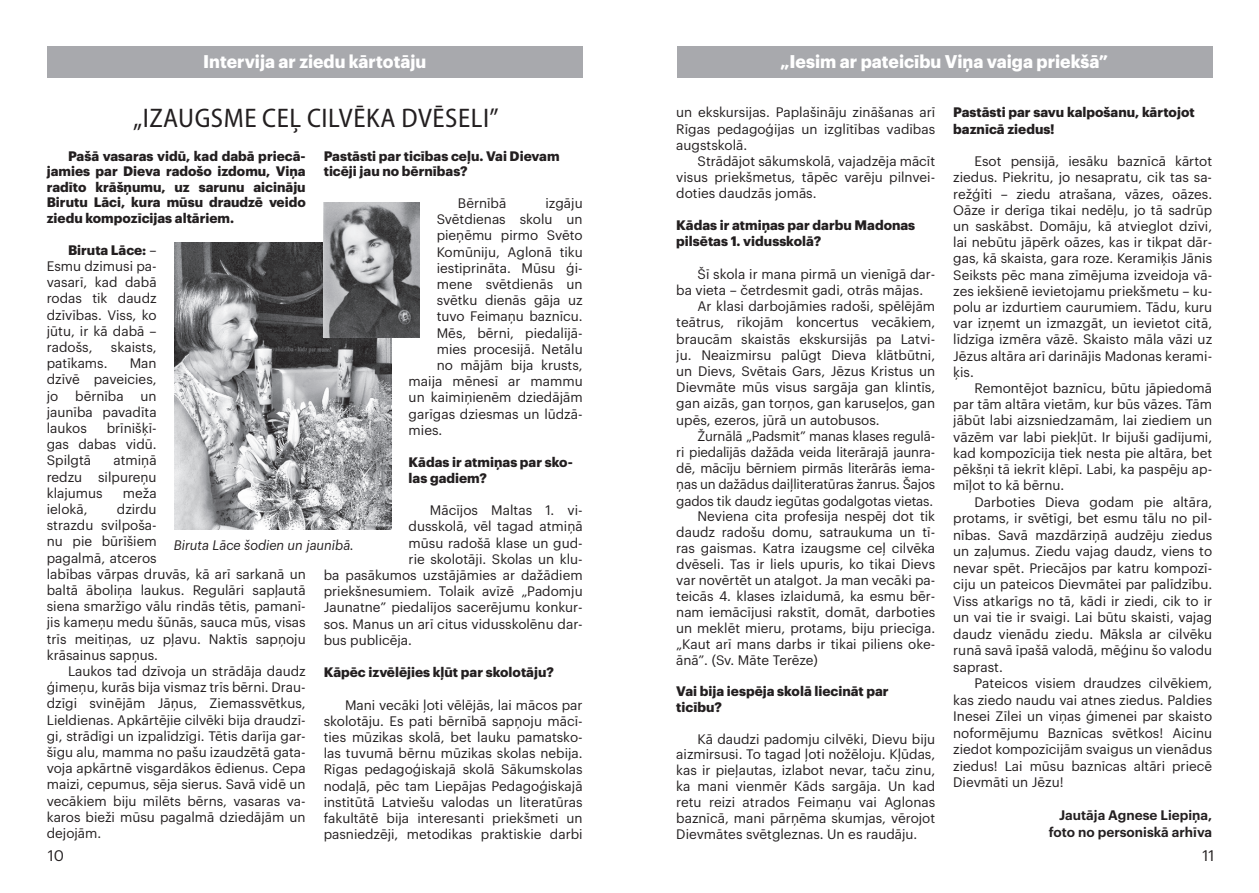
<style>
.page{position:relative;width:1259px;height:893px;background:#fff}
.page>*{position:absolute;margin:0;border:0;box-sizing:border-box;transform-origin:0 0}
.t1{font:semi-condensed 27px "Myriad Pro";letter-spacing:.02em;color:#231f20}
.t2{font:700 18px "Graphik";color:#fff}
.t3{font:700 18px "Graphik";color:#fff;scale:.96 1}
.t4{font:15px "Graphik";color:#231f20}
.t5{font:13.5px/16.2px "Graphik";color:#231f20;text-align:justify}
.t6{font:700 13.5px/15.6px "Graphik";color:#231f20}
.t7{font:600 13.5px/16.5px "Graphik";color:#231f20;text-align:right}
.t8{font:italic 13.5px "Graphik";color:#231f20;scale:.96 1}
.s1{font-weight:700}
</style>
<div class="page">
<div style="left:48px;top:47px;width:535px;height:31px;background:#a8a9ad"></div>
<div style="left:677px;top:47px;width:535px;height:31px;background:#a8a9ad"></div>
<img style="left:175px;top:242px;width:217px;height:287px">
<img style="left:324px;top:203px;width:96px;height:134px">
<h2 class="t3" style="left:203px;top:48px;width:234px">Intervija ar ziedu kārtotāju</h2>
<h2 class="t2" style="left:780px;top:48px;width:329px">„Iesim ar pateicību Viņa vaiga priekšā”</h2>
<h1 class="t1" style="left:133px;top:101px;width:367px">„IZAUGSME CEĻ CILVĒKA DVĒSELI”</h1>
<p class="t5" style="left:676px;top:103px;width:260px">un ekskursijas. Paplašināju zināšanas arī Rīgas pedagoģijas un izglītības vadības augstskolā.</p>
<p class="t5" style="left:676px;top:152px;width:260px;text-indent:21px">Strādājot sākumskolā, vajadzēja mācīt visus priekšmetus, tāpēc varēju pilnvei&shy;doties daudzās jomās.</p>
<p class="t6" style="left:676px;top:216px;width:240px;line-height:16.2px">Kādas ir atmiņas par darbu Madonas pilsētas 1. vidusskolā?</p>
<p class="t5" style="left:697px;top:265px;width:239px">Šī skola ir mana pirmā un vienīgā dar-</p>
<p class="t5" style="left:676px;top:281px;width:248px">ba vieta – četrdesmit gadi, otrās mājas.</p>
<p class="t5" style="left:697px;top:297px;width:239px">Ar klasi darbojāmies radoši, spēlējām</p>
<p class="t5" style="left:676px;top:313px;width:260px">teātrus, rīkojām koncertus vecākiem,</p>
<p class="t5" style="left:676px;top:329px;width:260px">braucām skaistās ekskursijās pa Latvi-</p>
<p class="t5" style="left:676px;top:346px;width:260px">ju. Neaizmirsu palūgt Dieva klātbūtni,</p>
<p class="t5" style="left:676px;top:362px;width:260px">un Dievs, Svētais Gars, Jēzus Kristus un</p>
<p class="t5" style="left:676px;top:378px;width:260px">Dievmāte mūs visus sargāja gan klintīs,</p>
<p class="t5" style="left:676px;top:394px;width:260px">gan aizās, gan torņos, gan karuseļos, gan</p>
<p class="t5" style="left:676px;top:410px;width:205px">upēs, ezeros, jūrā un autobusos.</p>
<p class="t5" style="left:697px;top:427px;width:239px">Žurnālā „Padsmit” manas klases regulā-</p>
<p class="t5" style="left:676px;top:443px;width:260px">ri piedalījās dažāda veida literārajā jaunra-</p>
<p class="t5" style="left:676px;top:459px;width:260px">dē, mācīju bērniem pirmās literārās iema-</p>
<p class="t5" style="left:676px;top:475px;width:260px">ņas un dažādus daiļliteratūras žanrus. Šajos</p>
<p class="t5" style="left:676px;top:491px;width:258px">gados tik daudz iegūtas godalgotas vietas.</p>
<p class="t5" style="left:697px;top:507px;width:239px">Neviena cita profesija nespēj dot tik</p>
<p class="t5" style="left:676px;top:523px;width:260px">daudz radošu domu, satraukuma un tī-</p>
<p class="t5" style="left:676px;top:539px;width:260px">ras gaismas. Katra izaugsme ceļ cilvēka</p>
<p class="t5" style="left:676px;top:555px;width:260px">dvēseli. Tas ir liels upuris, ko tikai Dievs</p>
<p class="t5" style="left:676px;top:571px;width:260px">var novērtēt un atalgot. Ja man vecāki pa-</p>
<p class="t5" style="left:676px;top:587px;width:260px">teicās 4. klases izlaidumā, ka esmu bēr-</p>
<p class="t5" style="left:676px;top:603px;width:260px">nam iemācījusi rakstīt, domāt, darboties</p>
<p class="t5" style="left:676px;top:619px;width:260px">un meklēt mieru, protams, biju priecīga.</p>
<p class="t5" style="left:676px;top:635px;width:260px">„Kaut arī mans darbs ir tikai piliens oke-</p>
<p class="t5" style="left:676px;top:650px;width:143px">ānā”. (Sv. Māte Terēze)</p>
<p class="t6" style="left:676px;top:682px;width:214px">Vai bija iespēja skolā liecināt par ticību?</p>
<p class="t5" style="left:676px;top:729px;width:260px;text-indent:21px">Kā daudzi padomju cilvēki, Dievu biju aizmirsusi. To tagad ļoti nožēloju. Kļūdas, kas ir pieļautas, izlabot nevar, taču zinu, ka mani vienmēr Kāds sargāja. Un kad retu reizi atrados Feimaņu vai Aglonas baznīcā, mani pārņēma skumjas, vērojot Dievmātes svētgleznas. Un es raudāju.</p>
<p class="t6" style="left:47px;top:147px;width:260px;text-align:justify;text-indent:21px">Pašā vasaras vidū, kad dabā priecā&shy;jamies par Dieva radošo izdomu, Viņa radīto krāšņumu, uz sarunu aicināju Birutu Lāci, kura mūsu draudzē veido ziedu kompozīcijas altāriem.</p>
<p class="t5" style="left:47px;top:241px;width:111px;text-indent:21px"><span class="s1">Biruta Lāce:</span> – Esmu dzimusi pa&shy;vasarī, kad dabā rodas tik daudz dzīvības. Viss, ko jūtu, ir kā dabā – radošs,</p>
<p class="t6" style="left:324px;top:147px;width:237px">Pastāsti par ticības ceļu. Vai Dievam ticēji jau no bērnības?</p>
<p class="t5" style="left:458px;top:194px;width:50px">Bērnībā</p>
<p class="t5" style="left:545px;top:194px;width:39px">izgāju</p>
<p class="t5" style="left:437px;top:210px;width:147px">Svētdienas skolu un</p>
<p class="t5" style="left:437px;top:226px;width:147px">pieņēmu pirmo Svēto</p>
<p class="t5" style="left:437px;top:242px;width:147px">Komūniju, Aglonā tiku</p>
<p class="t5" style="left:437px;top:259px;width:147px">iestiprināta. Mūsu ģi-</p>
<p class="t5" style="left:437px;top:275px;width:147px">mene svētdienās un</p>
<p class="t5" style="left:437px;top:291px;width:147px">svētku dienās gāja uz</p>
<p class="t5" style="left:437px;top:307px;width:147px">tuvo Feimaņu baznīcu.</p>
<p class="t5" style="left:437px;top:323px;width:147px">Mēs, bērni, piedalījā-</p>
<p class="t5" style="left:437px;top:340px;width:147px">mies procesijā. Netālu</p>
<p class="t5" style="left:437px;top:356px;width:147px">no mājām bija krusts,</p>
<p class="t5" style="left:409px;top:372px;width:176px">maija mēnesī ar mammu</p>
<p class="t5" style="left:409px;top:388px;width:176px">un kaimiņienēm dziedājām</p>
<p class="t5" style="left:409px;top:404px;width:176px">garīgas dziesmas un lūdzā-</p>
<p class="t5" style="left:409px;top:421px;width:35px">mies.</p>
<p class="t6" style="left:409px;top:452px;width:166px;line-height:16.2px">Kādas ir atmiņas par sko&shy;las gadiem?</p>
<p class="t5" style="left:430px;top:501px;width:154px">Mācījos Maltas 1. vi-</p>
<p class="t5" style="left:409px;top:517px;width:176px">dusskolā, vēl tagad atmiņā</p>
<p class="t5" style="left:409px;top:533px;width:176px">mūsu radošā klase un gud-</p>
<p class="t5" style="left:409px;top:550px;width:176px">rie skolotāji. Skolas un klu-</p>
<p class="t5" style="left:324px;top:566px;width:260px">ba pasākumos uzstājāmies ar dažādiem</p>
<p class="t5" style="left:324px;top:582px;width:260px">priekšnesumiem. Tolaik avīzē „Padomju</p>
<p class="t5" style="left:324px;top:598px;width:260px">Jaunatne” piedalījos sacerējumu konkur-</p>
<p class="t5" style="left:324px;top:614px;width:260px">sos. Manus un arī citus vidusskolēnu dar-</p>
<p class="t5" style="left:324px;top:631px;width:90px">bus publicēja.</p>
<p class="t6" style="left:324px;top:663px;width:232px">Kāpēc izvēlējies kļūt par skolotāju?</p>
<p class="t5" style="left:324px;top:695px;width:260px;text-indent:21px">Mani vecāki ļoti vēlējās, lai mācos par skolotāju. Es pati bērnībā sapņoju mācī&shy;ties mūzikas skolā, bet lauku pamatsko&shy;las tuvumā bērnu mūzikas skolas nebija.<br>Rīgas pedagoģiskajā skolā Sākumskolas nodaļā, pēc tam Liepājas Pedagoģiskajā institūtā Latviešu valodas un literatūras fakultātē bija interesanti priekšmeti un pasniedzēji, metodikas praktiskie darbi</p>
<p class="t5" style="left:111px;top:338px;width:47px">skaists,</p>
<p class="t5" style="left:47px;top:354px;width:62px">patīkams.</p>
<p class="t5" style="left:47px;top:354px;width:111px;text-indent:83px">Man dzīvē paveicies, jo bērnība un jaunība pavadīta laukos</p>
<p class="t5" style="left:47px;top:419px;width:111px;text-indent:60px">brīnišķī&shy;gas dabas vidū.<br>Spilgtā</p>
<p class="t5" style="left:47px;top:451px;width:111px;text-indent:67px">atmiņā redzu silpureņu klajumus</p>
<p class="t5" style="left:123px;top:484px;width:35px">meža</p>
<p class="t5" style="left:47px;top:500px;width:260px;text-align:left;text-indent:70px">dzirdu<br>strazdu svilpoša-<br>nu pie būrīšiem<br>pagalmā, atceros<br>labības vārpas druvās, kā arī sarkanā un baltā āboliņa laukus. Regulāri sapļautā siena smaržīgo vālu rindās tētis, pamanī&shy;jis kameņu medu šūnās, sauca mūs, visas trīs meitiņas, uz pļavu. Naktīs sapņoju krāsainus sapņus.</p>
<p class="t5" style="left:47px;top:662px;width:260px;text-indent:21px">Laukos tad dzīvoja un strādāja daudz ģimeņu, kurās bija vismaz trīs bērni. Drau&shy;dzīgi svinējām Jāņus, Ziemassvētkus, Lieldienas. Apkārtējie cilvēki bija draudzī&shy;gi, strādīgi un izpalīdzīgi. Tētis darīja gar&shy;šīgu alu, mamma no pašu izaudzētā gata&shy;voja apkārtnē visgardākos ēdienus. Cepa maizi, cepumus, sēja sierus. Savā vidē un vecākiem biju mīlēts bērns, vasaras va&shy;karos bieži mūsu pagalmā dziedājām un dejojām.</p>
<p class="t5" style="left:47px;top:500px;width:42px">ielokā,</p>
<p class="t8" style="left:174px;top:534px;width:189px">Biruta Lāce šodien un jaunībā.</p>
<p class="t6" style="left:953px;top:103px;width:243px;line-height:16.2px">Pastāsti par savu kalpošanu, kārtojot baznīcā ziedus!</p>
<p class="t5" style="left:953px;top:152px;width:260px;text-indent:21px">Esot pensijā, iesāku baznīcā kārtot ziedus. Piekritu, jo nesapratu, cik tas sa&shy;režģīti – ziedu atrašana, vāzes, oāzes.<br>Oāze ir derīga tikai nedēļu, jo tā sadrūp un saskābst. Domāju, kā atvieglot dzīvi, lai nebūtu jāpērk oāzes, kas ir tikpat dār&shy;gas, kā skaista, gara roze. Keramiķis Jānis Seiksts pēc mana zīmējuma izveidoja vā&shy;zes iekšienē ievietojamu priekšmetu – ku&shy;polu ar izdurtiem caurumiem. Tādu, kuru var izņemt un izmazgāt, un ievietot citā, līdzīga izmēra vāzē. Skaisto māla vāzi uz Jēzus altāra arī darinājis Madonas kerami&shy;ķis.</p>
<p class="t5" style="left:953px;top:379px;width:260px;text-indent:21px">Remontējot baznīcu, būtu jāpiedomā par tām altāra vietām, kur būs vāzes. Tām jābūt labi aizsniedzamām, lai ziediem un vāzēm var labi piekļūt. Ir bijuši gadījumi, kad kompozīcija tiek nesta pie altāra, bet pēkšņi tā iekrīt klēpī. Labi, ka paspēju ap&shy;mīļot to kā bērnu.</p>
<p class="t5" style="left:953px;top:492px;width:260px;text-indent:21px">Darboties Dieva godam pie altāra, protams, ir svētīgi, bet esmu tālu no pil&shy;nības. Savā mazdārziņā audzēju ziedus un zaļumus. Ziedu vajag daudz, viens to nevar spēt. Priecājos par katru kompozī&shy;ciju un pateicos Dievmātei par palīdzību.<br>Viss atkarīgs no tā, kādi ir ziedi, cik to ir un vai tie ir svaigi. Lai būtu skaisti, vajag daudz vienādu ziedu. Māksla ar cilvēku runā savā īpašā valodā, mēģinu šo valodu saprast.</p>
<p class="t5" style="left:953px;top:674px;width:260px;text-indent:21px">Pateicos visiem draudzes cilvēkiem, kas ziedo naudu vai atnes ziedus. Paldies Inesei Zīlei un viņas ģimenei par skaisto noformējumu Baznīcas svētkos! Aicinu ziedot kompozīcijām svaigus un vienādus ziedus! Lai mūsu baznīcas altāri priecē Dievmāti un Jēzu!</p>
<p class="t7" style="left:1048px;top:806px;width:165px">Jautāja Agnese Liepiņa, foto no personiskā arhīva</p>
<p class="t4" style="left:48px;top:845px;width:18px">10</p>
<p class="t4" style="left:1202px;top:845px;width:13px">11</p>
</div>
